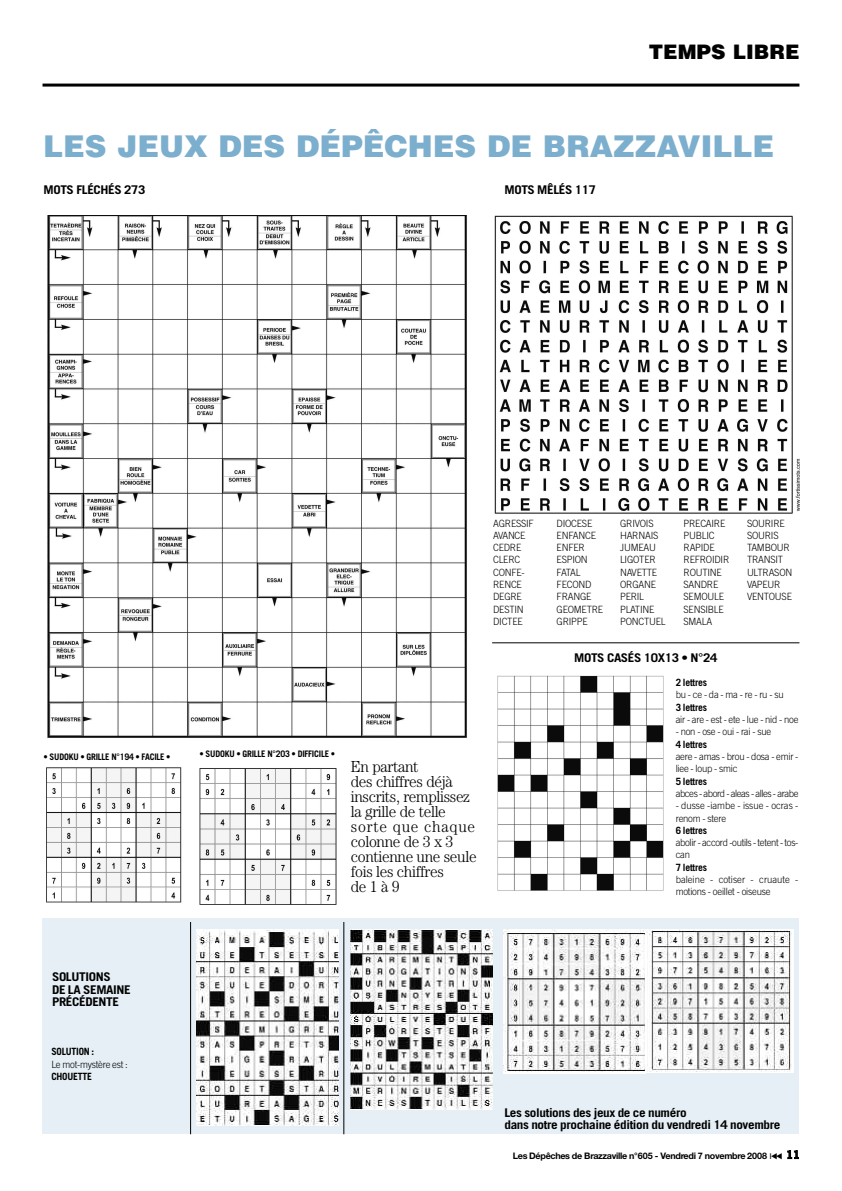
<style>
.page{position:relative;width:842px;height:1191px;background:#fff}
.page>*{position:absolute;margin:0;border:0;box-sizing:border-box;transform-origin:0 0}
.t1{font:900 30px "Helvetica";color:#7caece}
.t2{font:900 20px "Helvetica";color:#000}
.t3{font:300 16px/15px "Century";letter-spacing:-.02em;color:#000;scale:.95 1}
.t4{font:700 12px/12.3px "Trade Gothic";letter-spacing:-.03em;color:#000;scale:1.1 1}
.t5{font:300 10px/12.3px "Trade Gothic";letter-spacing:-.02em;color:#000;scale:.95 1}
.t6{font:700 10px "Trade Gothic";letter-spacing:-.02em;color:#000}
.t7{font:300 10px "Trade Gothic";letter-spacing:-.04em;color:#000;scale:.95 1}
.t8{font:700 9px "Trade Gothic";letter-spacing:-.02em;color:#000}
.t9{font:700 9px "Helvetica Neue";letter-spacing:-.035em;color:#000}
.s1{font-family:"Helvetica";font-weight:400;font-size:8px}
.s2{font-family:"European Pi Three";font-weight:400;font-size:8px}
.s3{font-family:"Trade Gothic Bold Two";font-weight:400;font-size:11px}
</style>
<div class="page">
<hr style="left:43px;top:84px;width:756px;height:3px;background:#000">
<div style="left:43px;top:918px;width:756px;height:215px;background:#e5eff5"></div>
<hr style="left:190px;top:922px;width:1px;height:212px;background:#000">
<hr style="left:343px;top:922px;width:1px;height:212px;background:#000">
<img style="left:196px;top:929px;width:142px;height:196px">
<img style="left:350px;top:930px;width:142px;height:179px">
<img style="left:503px;top:929px;width:291px;height:144px">
<img style="left:497px;top:675px;width:167px;height:216px">
<img style="left:47px;top:215px;width:420px;height:523px">
<img style="left:494px;top:216px;width:305px;height:298px">
<hr style="left:492px;top:642px;width:307px;height:1px;background:#000">
<img style="left:46px;top:767px;width:136px;height:136px">
<img style="left:199px;top:768px;width:138px;height:137px">
<h2 class="t2" style="left:649px;top:40px;width:152px">TEMPS LIBRE</h2>
<h1 class="t1" style="left:43px;top:129px;width:732px">LES JEUX DES DÉPÊCHES DE BRAZZAVILLE</h1>
<p class="t4" style="left:44px;top:185px;width:94px">MOTS FLÉCHÉS 273</p>
<p class="t4" style="left:504px;top:185px;width:85px">MOTS MÊLÉS 117</p>
<p class="t8" style="left:44px;top:753px;width:129px">• SUDOKU • GRILLE N°194 • FACILE •</p>
<p class="t8" style="left:200px;top:750px;width:137px">• SUDOKU • GRILLE N°203 • DIFFICILE •</p>
<h3 class="t3" style="left:351px;top:760px;width:134px">En partant<br>des chiffres déjà inscrits, remplissez la grille de telle sorte que chaque colonne de 3 x 3 contienne une seule fois les chiffres de1à9</h3>
<p class="t5" style="left:493px;top:517px;width:44px">AGRESSIF<br>AVANCE<br>CEDRE<br>CLERC<br>CONFE-<br>RENCE<br>DEGRE<br>DESTIN<br>DICTEE</p>
<p class="t5" style="left:557px;top:517px;width:51px">DIOCESE<br>ENFANCE<br>ENFER<br>ESPION<br>FATAL<br>FECOND<br>FRANGE<br>GEOMETRE<br>GRIPPE</p>
<p class="t5" style="left:620px;top:517px;width:49px">GRIVOIS<br>HARNAIS<br>JUMEAU<br>LIGOTER<br>NAVETTE<br>ORGANE<br>PERIL<br>PLATINE<br>PONCTUEL</p>
<p class="t5" style="left:683px;top:517px;width:50px">PRECAIRE<br>PUBLIC<br>RAPIDE<br>REFROIDIR<br>ROUTINE<br>SANDRE<br>SEMOULE<br>SENSIBLE<br>SMALA</p>
<p class="t5" style="left:747px;top:517px;width:49px">SOURIRE<br>SOURIS<br>TAMBOUR<br>TRANSIT<br>ULTRASON<br>VAPEUR<br>VENTOUSE</p>
<p class="t4" style="left:574px;top:652px;width:132px">MOTS CASÉS 10X13 • N°24</p>
<p class="t6" style="left:676px;top:679px;width:33px">2 lettres</p>
<p class="t5" style="left:676px;top:689px;width:115px">bu-ce-da-ma-re-ru-su</p>
<p class="t6" style="left:676px;top:703px;width:33px">3 lettres</p>
<p class="t5" style="left:676px;top:714px;width:131px">air - are - est - ete - lue - nid - noe</p>
<p class="t5" style="left:676px;top:726px;width:102px">- non - ose - oui - rai - sue</p>
<p class="t6" style="left:676px;top:740px;width:33px">4 lettres</p>
<p class="t5" style="left:676px;top:751px;width:131px">aere - amas - brou - dosa - emir - liee - loup - smic</p>
<p class="t6" style="left:676px;top:777px;width:33px">5 lettres</p>
<p class="t7" style="left:676px;top:789px;width:131px">abces - abord - aleas - alles - arabe</p>
<p class="t5" style="left:676px;top:800px;width:131px">- dusse -iambe - issue - ocras - renom - stere</p>
<p class="t6" style="left:676px;top:826px;width:33px">6 lettres</p>
<p class="t5" style="left:676px;top:837px;width:131px">abolir - accord -outils - tetent - tos&shy;can</p>
<p class="t6" style="left:676px;top:863px;width:33px">7 lettres</p>
<p class="t5" style="left:676px;top:874px;width:131px">baleine - cotiser - cruaute - motions - oeillet - oiseuse</p>
<p class="t4" style="left:52px;top:972px;width:73px">SOLUTIONS<br>DE LA SEMAINE<br>PRÉCÉDENTE</p>
<p class="t6" style="left:51px;top:1048px;width:44px">SOLUTION :</p>
<p class="t5" style="left:51px;top:1058px;width:82px">Le mot-mystère est :</p>
<p class="t6" style="left:51px;top:1072px;width:42px">CHOUETTE</p>
<p class="t4" style="left:504px;top:1107px;width:252px">Les solutions des jeux de ce numéro<br>dans notre prochaine édition du vendredi 14 novembre</p>
<p class="t9" style="left:513px;top:1149px;width:288px">Les Dépêches de Brazzaville n°605 - Vendredi 7 novembre 2008 <span class="s1">I</span><span class="s2">--</span> <span class="s3">11</span></p>
</div>
